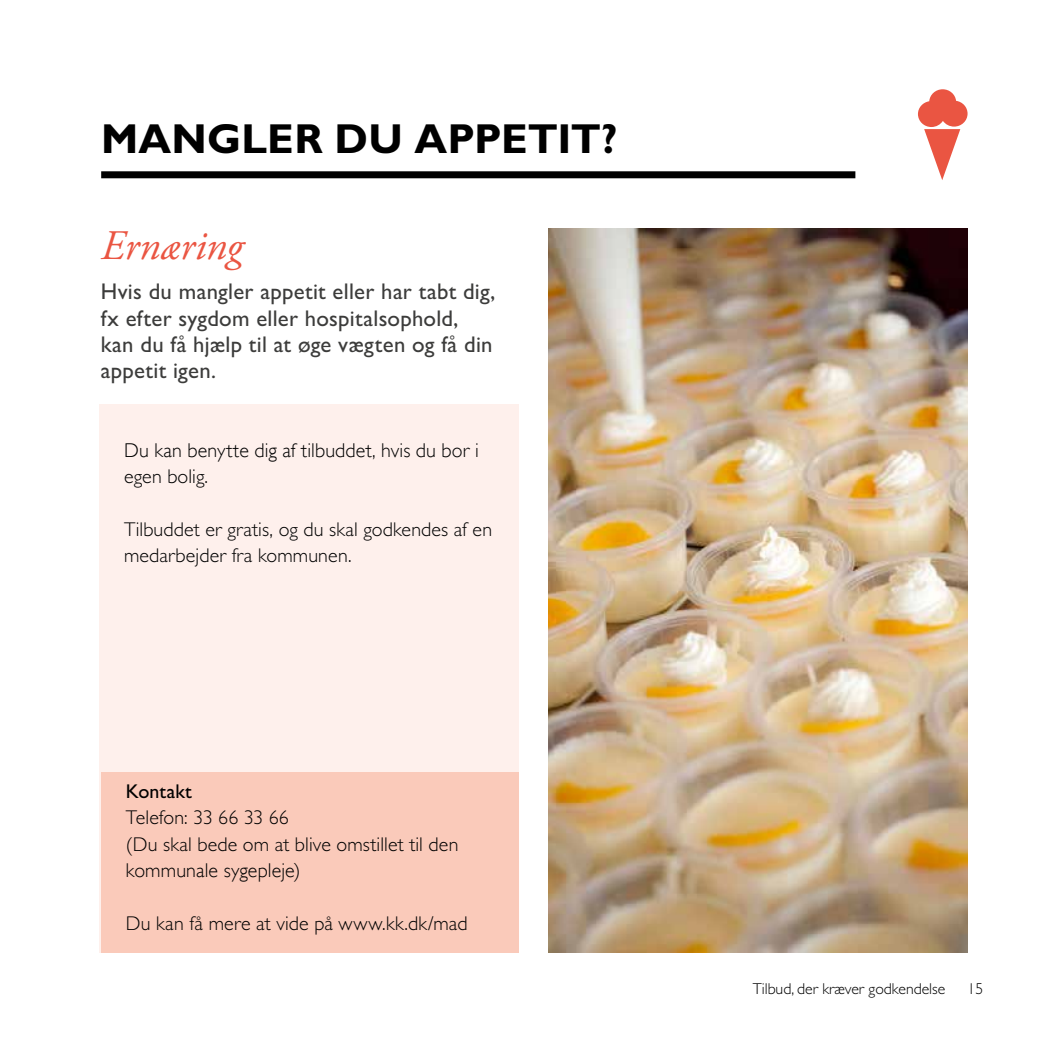
<style>
.page{position:relative;width:1042px;height:1042px;background:#fff}
.page>*{position:absolute;margin:0;border:0;box-sizing:border-box;transform-origin:0 0}
.t1{font:700 42px "Gill Sans";color:#000}
.t2{font:italic 42px "Adobe Garamond Pro";color:#ea5542}
.t3{font:22.75px/26.2px "Gill Sans";letter-spacing:.01em;color:#3c3c3b}
.t4{font:19.95px/26.2px "Gill Sans Light 2";letter-spacing:.005em;color:#000}
.t5{font:300 19.95px/26.2px "Gill Sans";letter-spacing:.005em;color:#000}
.t6{font:19.95px "Gill Sans";letter-spacing:.005em;color:#000}
.t7{font:300 15.75px "Gill Sans";color:#000}
.s1{font-family:"Gill Sans Light 2";font-weight:400}
.s2{font-family:"Gill Sans";font-weight:300}
</style>
<div class="page">
<div style="left:101px;top:171px;width:754px;height:7px;background:#000"></div>
<div style="left:99px;top:404px;width:419px;height:549px;background:#fef0ec"></div>
<div style="left:101px;top:772px;width:417px;height:180px;background:#facaba"></div>
<img style="left:548px;top:228px;width:420px;height:724px">
<svg style="left:918px;top:89px;width:49px;height:91px"></svg>
<h2 class="t1" style="left:101px;top:115px;width:518px">MANGLER DU APPETIT?</h2>
<h3 class="t2" style="left:101px;top:220px;width:144px">Ernæring</h3>
<p class="t3" style="left:101px;top:278px;width:396px">Hvis du mangler appetit eller har tabt dig, fx efter sygdom eller hospitalsophold, kan du få hjælp til at øge vægten og få din appetit igen.</p>
<p class="t5" style="left:124px;top:437px;width:356px">Du kan benytte dig af tilbuddet, hvis du bor i <span class="s1">egen bolig.</span></p>
<p class="t4" style="left:124px;top:516px;width:370px">Tilbuddet er gratis, og du skal godkendes af en medarbejder fra kommunen.</p>
<h4 class="t6" style="left:126px;top:780px;width:67px">Kontakt</h4>
<p class="t4" style="left:126px;top:804px;width:164px">Telefon: 33 66 33 66</p>
<p class="t4" style="left:126px;top:831px;width:334px">(Du skal bede om at blive omstillet til den <span class="s2">kommunale sygepleje)</span></p>
<p class="t4" style="left:126px;top:909px;width:343px">Du kan få mere at vide på www.kk.dk/mad</p>
<p class="t7" style="left:753px;top:979px;width:194px">Tilbud, der kræver godkendelse</p>
<p class="t7" style="left:967px;top:979px;width:17px">15</p>
</div>
